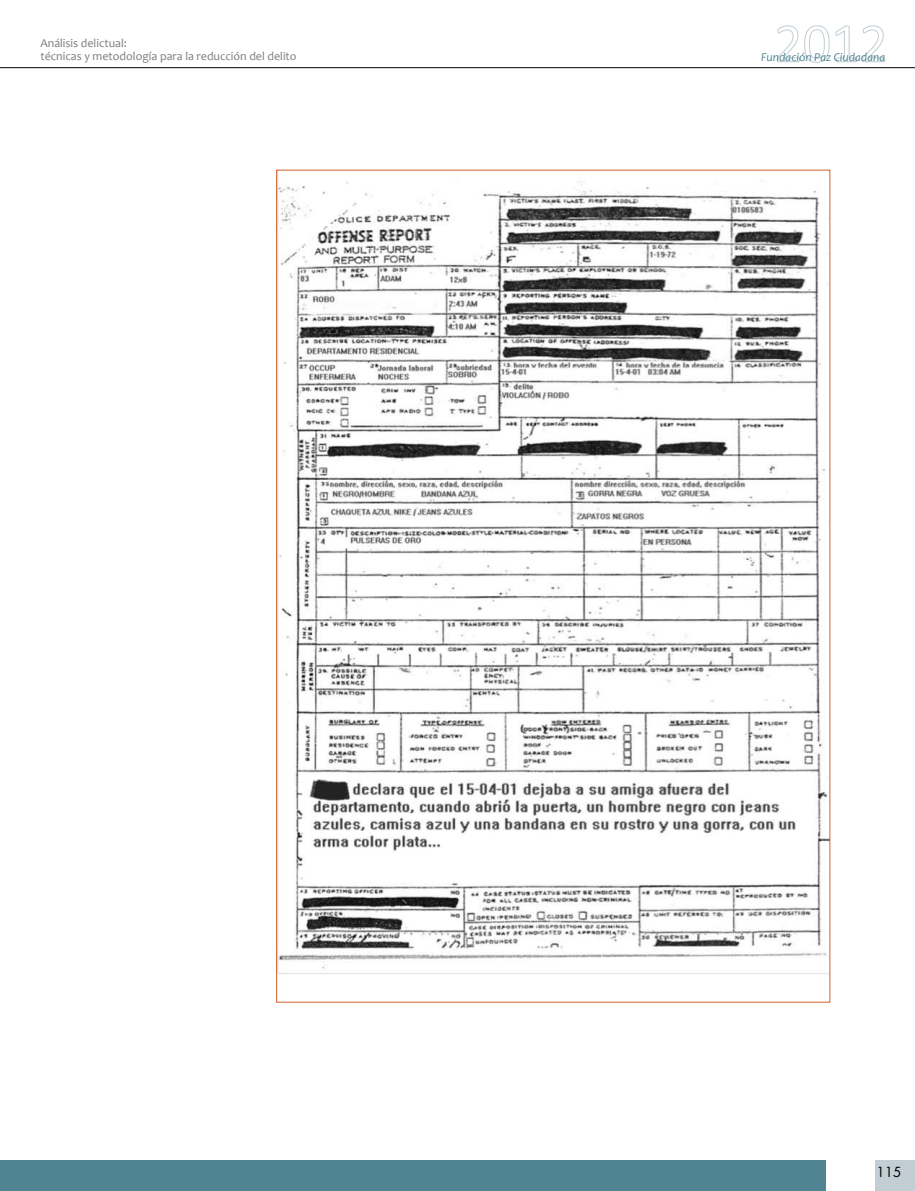
<style>
.page{position:relative;width:915px;height:1191px;background:#fff}
.page>*{position:absolute;margin:0;border:0;box-sizing:border-box;transform-origin:0 0}
.t1{font:13.5px "Futura Std";color:#000}
.t2{font:12px/13.5px "Candara";color:#7a7c7f}
.t3{font:italic 12px "Candara";color:#508492}
</style>
<div class="page">
<svg style="left:777px;top:25px;width:108px;height:38px"></svg>
<hr style="left:0;top:67px;width:914px;height:1px;background:#000">
<div style="left:875px;top:1160px;width:39px;height:31px;background:#c3ced4"></div>
<div style="left:0;top:1160px;width:825px;height:31px;background:#508492"></div>
<img style="left:278px;top:180px;width:550px;height:794px">
<p class="t2" style="left:40px;top:36px;width:258px">Análisis delictual:<br>técnicas y metodología para la reducción del delito</p>
<p class="t3" style="left:761px;top:50px;width:125px">Fundación Paz Ciudadana</p>
<p class="t1" style="left:876px;top:1163px;width:26px">115</p>
</div>
